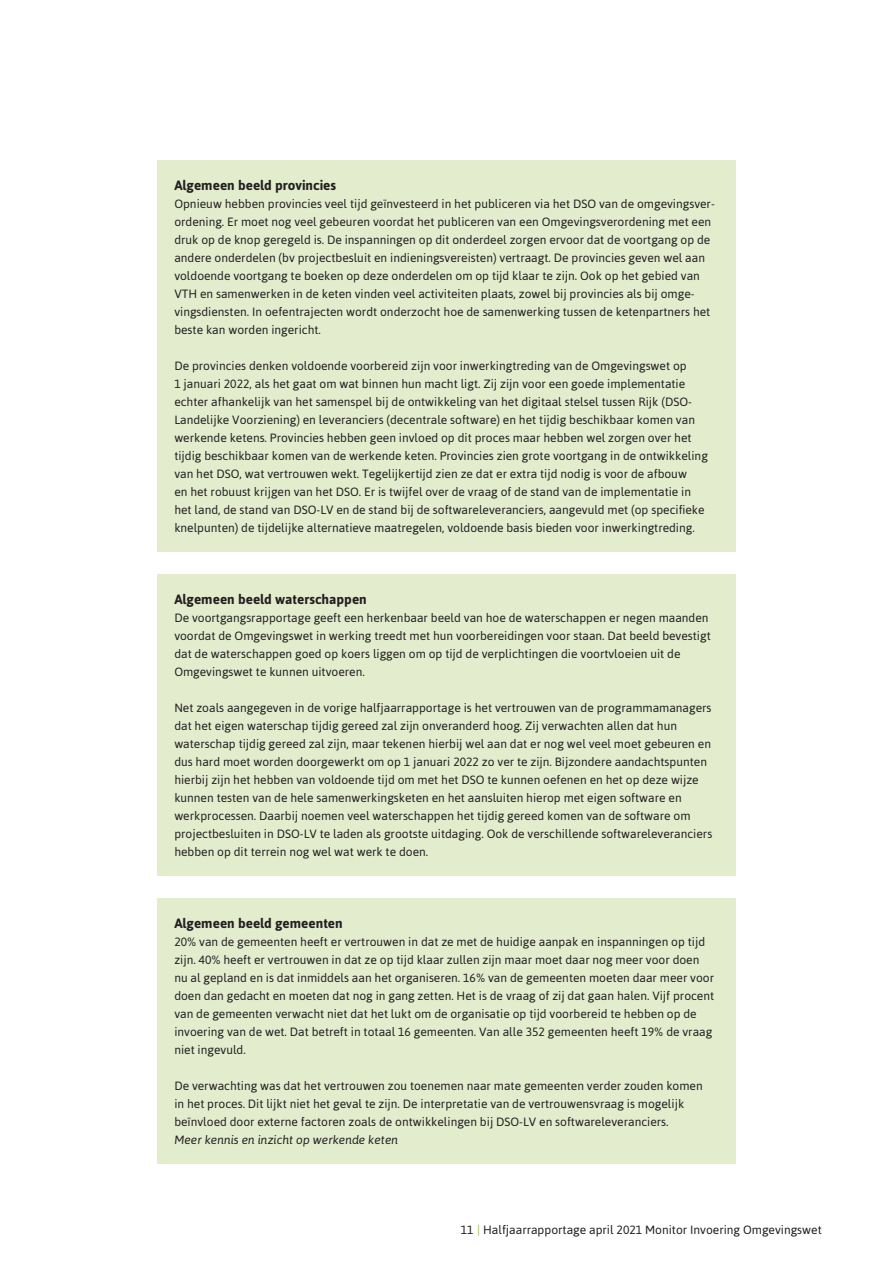
<style>
.page{position:relative;width:893px;height:1263px;background:#fff}
.page>*{position:absolute;margin:0;border:0;box-sizing:border-box;transform-origin:0 0}
._14_Kop_Kader{font:700 13.5px "Asap";color:#231f20}
._15_Body_Kader{font:12px/18px "Asap";color:#231f20}
._15_Body_Kader-2{font:italic 12px "Asap";color:#231f20}
.s1{color:#8eb73c}
</style>
<div class="page">
<div style="left:157px;top:160px;width:579px;height:33px;background:#e3edce"></div>
<div style="left:157px;top:180px;width:579px;height:173px;background:#e3edce"></div>
<div style="left:157px;top:342px;width:579px;height:209px;background:#e3edce"></div>
<div style="left:157px;top:574px;width:579px;height:33px;background:#e3edce"></div>
<div style="left:157px;top:594px;width:579px;height:101px;background:#e3edce"></div>
<div style="left:157px;top:684px;width:579px;height:191px;background:#e3edce"></div>
<div style="left:157px;top:898px;width:579px;height:33px;background:#e3edce"></div>
<div style="left:157px;top:918px;width:579px;height:155px;background:#e3edce"></div>
<div style="left:157px;top:1062px;width:579px;height:83px;background:#e3edce"></div>
<div style="left:157px;top:1116px;width:579px;height:47px;background:#e3edce"></div>
<h4 class="_14_Kop_Kader" style="left:174px;top:177px;width:163px">Algemeen beeld provincies</h4>
<p class="_15_Body_Kader" style="left:174px;top:194px;width:542px">Opnieuw hebben provincies veel tijd geïnvesteerd in het publiceren via het DSO van de omgevingsver&shy;ordening. Er moet nog veel gebeuren voordat het publiceren van een Omgevingsverordening met een druk op de knop geregeld is. De inspanningen op dit onderdeel zorgen ervoor dat de voortgang op de andere onderdelen (bv projectbesluit en indieningsvereisten) vertraagt. De provincies geven wel aan voldoende voortgang te boeken op deze onderdelen om op tijd klaar te zijn. Ook op het gebied van VTH en samenwerken in de keten vinden veel activiteiten plaats, zowel bij provincies als bij omge&shy;vingsdiensten. In oefentrajecten wordt onderzocht hoe de samenwerking tussen de ketenpartners het beste kan worden ingericht.</p>
<p class="_15_Body_Kader" style="left:174px;top:356px;width:535px">De provincies denken voldoende voorbereid zijn voor inwerkingtreding van de Omgevingswet op<br>1 januari 2022, als het gaat om wat binnen hun macht ligt. Zij zijn voor een goede implementatie echter afhankelijk van het samenspel bij de ontwikkeling van het digitaal stelsel tussen Rijk (DSO-Landelijke Voorziening) en leveranciers (decentrale software) en het tijdig beschikbaar komen van werkende ketens. Provincies hebben geen invloed op dit proces maar hebben wel zorgen over het tijdig beschikbaar komen van de werkende keten. Provincies zien grote voortgang in de ontwikkeling van het DSO, wat vertrouwen wekt. Tegelijkertijd zien ze dat er extra tijd nodig is voor de afbouw<br>en het robuust krijgen van het DSO. Er is twijfel over de vraag of de stand van de implementatie in het land, de stand van DSO-LV en de stand bij de softwareleveranciers, aangevuld met (op specifieke knelpunten) de tijdelijke alternatieve maatregelen, voldoende basis bieden voor inwerkingtreding.</p>
<h4 class="_14_Kop_Kader" style="left:174px;top:591px;width:194px">Algemeen beeld waterschappen</h4>
<p class="_15_Body_Kader" style="left:174px;top:608px;width:538px">De voortgangsrapportage geeft een herkenbaar beeld van hoe de waterschappen er negen maanden voordat de Omgevingswet in werking treedt met hun voorbereidingen voor staan. Dat beeld bevestigt dat de waterschappen goed op koers liggen om op tijd de verplichtingen die voortvloeien uit de Omgevingswet te kunnen uitvoeren.</p>
<p class="_15_Body_Kader" style="left:174px;top:698px;width:539px">Net zoals aangegeven in de vorige halfjaarrapportage is het vertrouwen van de programmamanagers dat het eigen waterschap tijdig gereed zal zijn onveranderd hoog. Zij verwachten allen dat hun waterschap tijdig gereed zal zijn, maar tekenen hierbij wel aan dat er nog wel veel moet gebeuren en dus hard moet worden doorgewerkt om op 1 januari 2022 zo ver te zijn. Bijzondere aandachtspunten hierbij zijn het hebben van voldoende tijd om met het DSO te kunnen oefenen en het op deze wijze kunnen testen van de hele samenwerkingsketen en het aansluiten hierop met eigen software en werkprocessen. Daarbij noemen veel waterschappen het tijdig gereed komen van de software om projectbesluiten in DSO-LV te laden als grootste uitdaging. Ook de verschillende softwareleveranciers hebben op dit terrein nog wel wat werk te doen.</p>
<h4 class="_14_Kop_Kader" style="left:174px;top:915px;width:170px">Algemeen beeld gemeenten</h4>
<p class="_15_Body_Kader" style="left:174px;top:932px;width:541px">20% van de gemeenten heeft er vertrouwen in dat ze met de huidige aanpak en inspanningen op tijd zijn. 40% heeft er vertrouwen in dat ze op tijd klaar zullen zijn maar moet daar nog meer voor doen nu al gepland en is dat inmiddels aan het organiseren. 16% van de gemeenten moeten daar meer voor doen dan gedacht en moeten dat nog in gang zetten. Het is de vraag of zij dat gaan halen. Vijf procent van de gemeenten verwacht niet dat het lukt om de organisatie op tijd voorbereid te hebben op de invoering van de wet. Dat betreft in totaal 16 gemeenten. Van alle 352 gemeenten heeft 19% de vraag niet ingevuld.</p>
<p class="_15_Body_Kader" style="left:174px;top:1076px;width:530px">De verwachting was dat het vertrouwen zou toenemen naar mate gemeenten verder zouden komen in het proces. Dit lijkt niet het geval te zijn. De interpretatie van de vertrouwensvraag is mogelijk beïnvloed door externe factoren zoals de ontwikkelingen bij DSO-LV en softwareleveranciers.</p>
<p class="_15_Body_Kader-2" style="left:174px;top:1133px;width:225px">Meer kennis en inzicht op werkende keten</p>
<p class="_15_Body_Kader" style="left:461px;top:1220px;width:362px">11 <span class="s1">|</span> Halfjaarrapportage april 2021 Monitor Invoering Omgevingswet</p>
</div>
